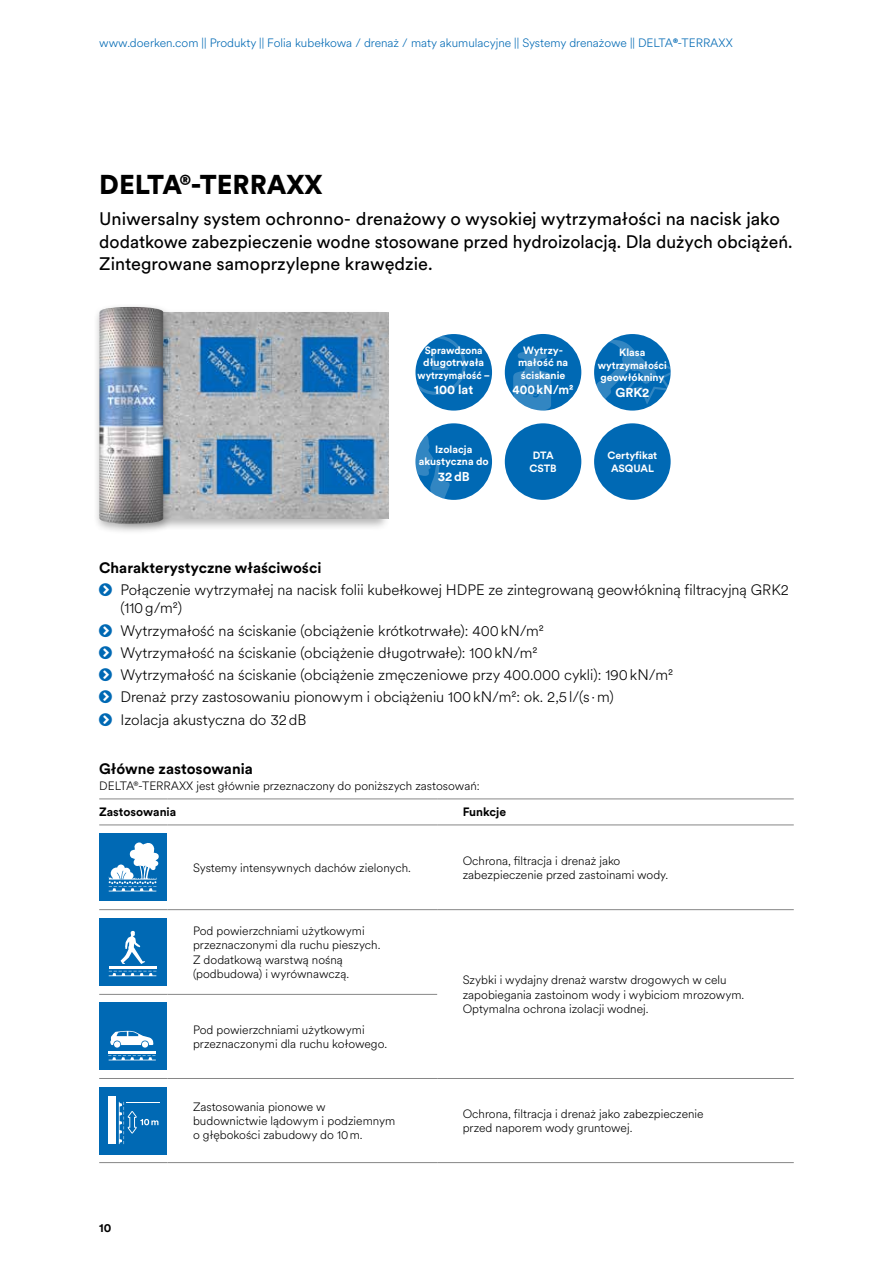
<style>
.page{position:relative;width:893px;height:1263px;background:#fff}
.page>*{position:absolute;margin:0;border:0;box-sizing:border-box;transform-origin:0 0}
.t1{font:900 27px "Circular XX";color:#000}
.t2{font:18px/22.5px "Circular XX";color:#000}
.t3{font:300 15px/22.2px "Circular XX";color:#000}
.t4{font:700 15px "Circular XX";color:#000}
.t5{font:700 12.75px "Circular XX";color:#fff}
.t6{font:700 12.75px "Circular XX";color:#fff;scale:.95 1}
.t7{font:300 12px/14.4px "Circular XX";color:#000}
.t8{font:300 12px "Circular XX";color:#0069b4}
.t9{font:700 12px "Circular XX";color:#000}
.t10{font:700 10.5px/12.6px "Circular XX";color:#fff;text-align:center}
.t11{font:700 10.5px/12.6px "Circular XX";color:#fff;text-align:center;scale:.95 1}
.s1{font-weight:700}
</style>
<div class="page">
<div style="left:116px;top:309px;width:274px;height:222px;background:#000;opacity:.3"></div>
<img style="left:172px;top:313px;width:216px;height:206px">
<div style="left:93px;top:302px;width:79px;height:233px;background:#000;opacity:.3"></div>
<img style="left:99px;top:307px;width:64px;height:217px">
<hr style="left:99px;top:798px;width:69px;height:1px;background:#878787">
<hr style="left:168px;top:798px;width:269px;height:1px;background:#878787">
<hr style="left:437px;top:798px;width:357px;height:1px;background:#878787">
<hr style="left:99px;top:824px;width:69px;height:1px;background:#878787">
<hr style="left:168px;top:824px;width:269px;height:1px;background:#878787">
<hr style="left:437px;top:824px;width:357px;height:1px;background:#878787">
<hr style="left:99px;top:909px;width:69px;height:1px;background:#878787">
<hr style="left:168px;top:909px;width:269px;height:1px;background:#878787">
<hr style="left:437px;top:909px;width:357px;height:1px;background:#878787">
<hr style="left:99px;top:994px;width:69px;height:1px;background:#878787">
<hr style="left:168px;top:994px;width:269px;height:1px;background:#878787">
<hr style="left:99px;top:1078px;width:69px;height:1px;background:#878787">
<hr style="left:168px;top:1078px;width:269px;height:1px;background:#878787">
<hr style="left:437px;top:1078px;width:357px;height:1px;background:#878787">
<hr style="left:99px;top:1162px;width:69px;height:1px;background:#878787">
<hr style="left:168px;top:1162px;width:269px;height:1px;background:#878787">
<hr style="left:437px;top:1162px;width:357px;height:1px;background:#878787">
<div style="left:99px;top:833px;width:68px;height:68px;background:#0069b4"></div>
<svg style="left:108px;top:842px;width:51px;height:49px"></svg>
<div style="left:99px;top:918px;width:68px;height:68px;background:#0069b4"></div>
<svg style="left:121px;top:931px;width:24px;height:33px"></svg>
<hr style="left:109px;top:966px;width:47px;height:3px;background:#fff">
<svg style="left:109px;top:971px;width:47px;height:5px"></svg>
<div style="left:99px;top:1003px;width:67px;height:67px;background:#0069b4"></div>
<svg style="left:110px;top:1031px;width:43px;height:16px"></svg>
<hr style="left:108px;top:1050px;width:47px;height:3px;background:#fff">
<svg style="left:108px;top:1055px;width:48px;height:5px"></svg>
<div style="left:99px;top:1087px;width:67px;height:67px;background:#0069b4"></div>
<div style="left:108px;top:1097px;width:8px;height:47px;background:#fff"></div>
<hr style="left:126px;top:1102px;width:34px;height:1px;background:#fff">
<svg style="left:119px;top:1102px;width:39px;height:42px"></svg>
<div style="left:505px;top:423px;width:76px;height:77px;background:#0069b4;border-radius:50%"></div>
<div style="left:594px;top:423px;width:77px;height:77px;background:#0069b4;border-radius:50%"></div>
<div style="left:505px;top:334px;width:76px;height:76px;background:#0069b4;border-radius:50%"></div>
<svg style="left:513px;top:352px;width:38px;height:58px"></svg>
<div style="left:415px;top:423px;width:77px;height:77px;background:#0069b4;border-radius:50%"></div>
<svg style="left:415px;top:431px;width:35px;height:69px"></svg>
<div style="left:594px;top:334px;width:77px;height:77px;background:#0069b4;border-radius:50%"></div>
<svg style="left:594px;top:339px;width:77px;height:72px"></svg>
<div style="left:415px;top:334px;width:77px;height:77px;background:#0069b4;border-radius:50%"></div>
<svg style="left:415px;top:335px;width:51px;height:60px"></svg>
<p class="t8" style="left:99px;top:35px;width:635px">www.doerken.com || Produkty || Folia kubełkowa / drenaż / maty akumulacyjne || Systemy drenażowe || DELTA<span class="s1">®</span>-TERRAXX</p>
<h1 class="t1" style="left:99px;top:165px;width:225px">DELTA®-TERRAXX</h1>
<h2 class="t2" style="left:99px;top:207px;width:695px">Uniwersalny system ochronno- drenażowy o wysokiej wytrzymałości na nacisk jako dodatkowe zabezpieczenie wodne stosowane przed hydroizolacją. Dla dużych obciążeń.<br>Zintegrowane samoprzylepne krawędzie.</h2>
<p class="t11" style="left:418px;top:343px;width:78px">Sprawdzona długotrwała wytrzymałość –</p>
<p class="t5" style="left:434px;top:381px;width:41px">100 lat</p>
<p class="t10" style="left:419px;top:442px;width:72px">Izolacja akustyczna do</p>
<p class="t5" style="left:438px;top:467px;width:33px">32dB</p>
<p class="t10" style="left:518px;top:343px;width:52px">Wytrzy&shy;małość na ściskanie</p>
<p class="t6" style="left:512px;top:381px;width:66px">400kN/m²</p>
<p class="t10" style="left:598px;top:346px;width:70px">Klasa wytrzymałości geowłókniny</p>
<p class="t5" style="left:615px;top:383px;width:35px">GRK2</p>
<p class="t10" style="left:529px;top:449px;width:29px">DTA<br>CSTB</p>
<p class="t10" style="left:607px;top:449px;width:51px">Certyfikat<br>ASQUAL</p>
<p class="t4" style="left:99px;top:557px;width:224px">Charakterystyczne właściwości</p>
<p class="t3" style="left:121px;top:580px;width:670px;line-height:18px">Połączenie wytrzymałej na nacisk folii kubełkowej HDPE ze zintegrowaną geowłókniną filtracyjną GRK2 (110g/m²)</p>
<p class="t3" style="left:121px;top:619px;width:554px">Wytrzymałość na ściskanie (obciążenie krótkotrwałe): 400kN/m²<br>Wytrzymałość na ściskanie (obciążenie długotrwałe): 100kN/m²<br>Wytrzymałość na ściskanie (obciążenie zmęczeniowe przy 400.000 cykli): 190kN/m²<br>Drenaż przy zastosowaniu pionowym i obciążeniu 100kN/m²: ok. 2,5l/(s ·m)<br>Izolacja akustyczna do 32dB</p>
<p class="t4" style="left:99px;top:758px;width:155px">Główne zastosowania</p>
<p class="t7" style="left:99px;top:778px;width:382px">DELTA®-TERRAXX jest głównie przeznaczony do poniższych zastosowań:</p>
<p class="t9" style="left:99px;top:804px;width:79px">Zastosowania</p>
<p class="t9" style="left:463px;top:804px;width:45px">Funkcje</p>
<p class="t7" style="left:193px;top:860px;width:219px">Systemy intensywnych dachów zielonych.</p>
<p class="t7" style="left:463px;top:853px;width:207px">Ochrona, filtracja i drenaż jako zabezpieczenie przed zastoinami wody.</p>
<p class="t7" style="left:193px;top:923px;width:189px">Pod powierzchniami użytkowymi przeznaczonymi dla ruchu pieszych.<br>Z dodatkową warstwą nośną (podbudowa) i wyrównawczą.</p>
<p class="t7" style="left:193px;top:1022px;width:196px">Pod powierzchniami użytkowymi przeznaczonymi dla ruchu kołowego.</p>
<p class="t7" style="left:463px;top:972px;width:283px">Szybki i wydajny drenaż warstw drogowych w celu zapobiegania zastoinom wody i wybiciom mrozowym.<br>Optymalna ochrona izolacji wodnej.</p>
<p class="t9" style="left:99px;top:1219px;width:14px">10</p>
<p class="t7" style="left:193px;top:1099px;width:204px">Zastosowania pionowe w budownictwie lądowym i podziemnym o głębokości zabudowy do 10m.</p>
<p class="t7" style="left:463px;top:1106px;width:242px">Ochrona, filtracja i drenaż jako zabezpieczenie przed naporem wody gruntowej.</p>
</div>
